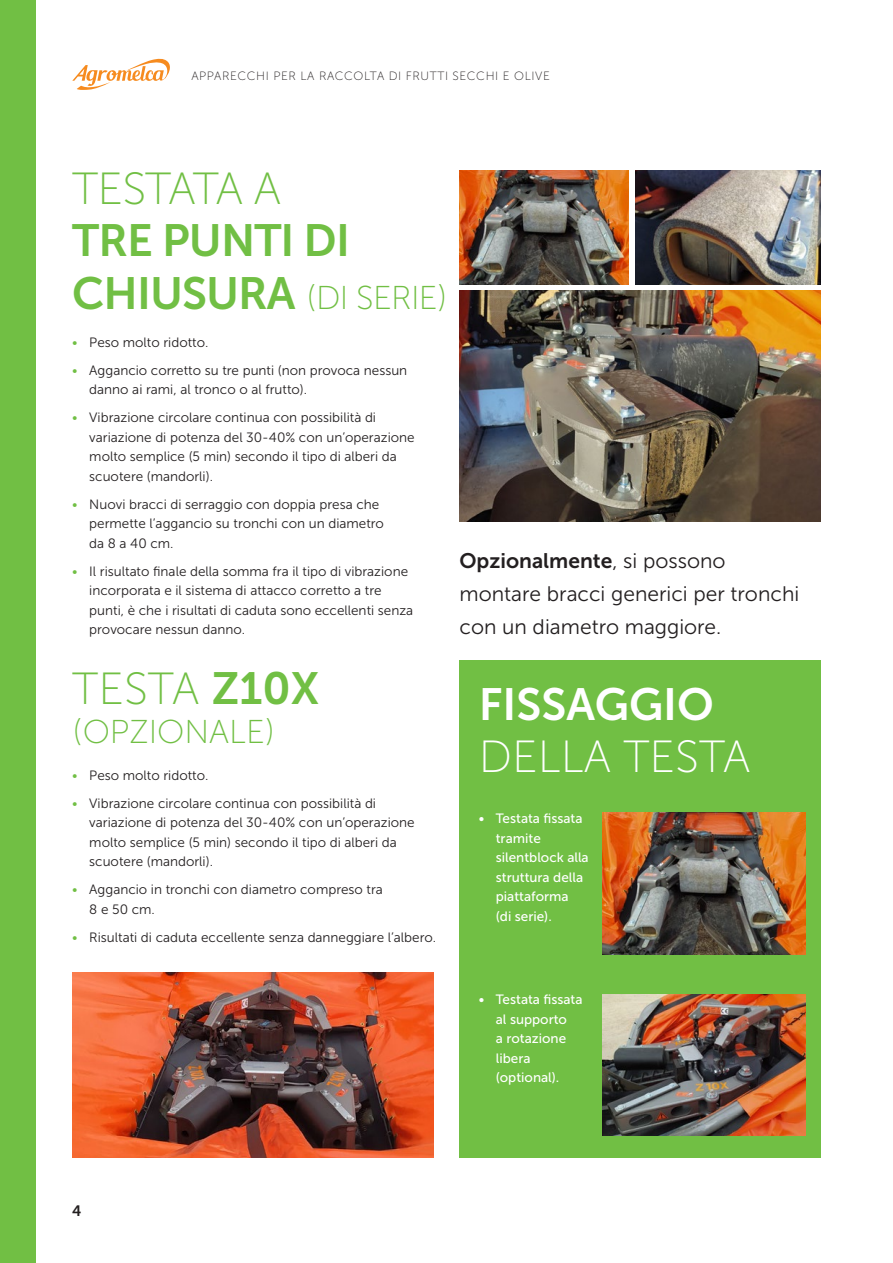
<style>
.page{position:relative;width:893px;height:1263px;background:#fff}
.page>*{position:absolute;margin:0;border:0;box-sizing:border-box;transform-origin:0 0}
.Titular{font:45px/52.5px "Museo Sans 100";color:#fff}
.Titular-2{font:45px/52.5px "Museo Sans 700";letter-spacing:-.02em;color:#71bf44}
.Titular-3{font:45px "Museo Sans 100";color:#71bf44}
.Titular-4{font:33px "Museo Sans 100";color:#71bf44}
.Destacado{font:21px/33px "Museo Sans 300";color:#231f20}
.t1{font:15px "Museo Sans 700";color:#231f20}
.Texto{font:13.5px/19.5px "Museo Sans 300";color:#231f20}
.Texto-2{font:13.5px/19.5px "Museo Sans 500";color:#fff}
.t2{font:12px "Museo Sans 100";letter-spacing:.05em;color:#231f20}
.s1{font-family:"Museo Sans 100"}
.s2{font-family:"Museo Sans 700";font-size:45px}
.s3{color:#71bf44}
.s4{font-family:"Museo Sans 700"}
</style>
<div class="page">
<div style="left:459px;top:660px;width:362px;height:497px;background:#71bf44"></div>
<img style="left:459px;top:170px;width:170px;height:115px">
<img style="left:635px;top:170px;width:186px;height:115px">
<img style="left:72px;top:972px;width:361px;height:185px">
<img style="left:459px;top:290px;width:362px;height:232px">
<img style="left:603px;top:994px;width:202px;height:141px">
<img style="left:603px;top:813px;width:202px;height:141px">
<svg style="left:72px;top:58px;width:98px;height:32px"></svg>
<div style="left:0;top:0;width:36px;height:1263px;background:#71bf44"></div>
<p class="t2" style="left:191px;top:70px;width:360px">APPARECCHI PER LA RACCOLTA DI FRUTTI SECCHI E OLIVE</p>
<p class="Titular-2" style="left:72px;top:162px;width:279px"><span class="s1">TESTATA A<br></span>TRE PUNTI DI</p>
<p class="Titular-4" style="left:72px;top:280px;width:377px"><span class="s2">CHIUSURA</span> (DI SERIE)</p>
<p class="Texto" style="left:72px;top:333px;width:138px"><span class="s3">•</span> Peso molto ridotto.</p>
<p class="Texto" style="left:89px;top:361px;width:319px;text-indent:-17px"><span class="s3">•</span> Aggancio corretto su tre punti (non provoca nessun danno ai rami, al tronco o al frutto).</p>
<p class="Texto" style="left:89px;top:408px;width:327px;text-indent:-17px"><span class="s3">•</span> Vibrazione circolare continua con possibilità di variazione di potenza del 30-40% con un’operazione molto semplice (5 min) secondo il tipo di alberi da scuotere (mandorli).</p>
<p class="Texto" style="left:89px;top:495px;width:296px;text-indent:-17px"><span class="s3">•</span> Nuovi bracci di serraggio con doppia presa che permette l’aggancio su tronchi con un diametro da 8 a 40 cm.</p>
<p class="Texto" style="left:89px;top:562px;width:325px;text-indent:-17px"><span class="s3">•</span> Il risultato finale della somma fra il tipo di vibrazione incorporata e il sistema di attacco corretto a tre punti, è che i risultati di caduta sono eccellenti senza provocare nessun danno.</p>
<p class="Titular-3" style="left:72px;top:664px;width:248px">TESTA <span class="s4">Z10X</span></p>
<p class="Titular-4" style="left:72px;top:714px;width:205px">(OPZIONALE)</p>
<p class="Texto" style="left:72px;top:765px;width:138px"><span class="s3">•</span> Peso molto ridotto.</p>
<p class="Texto" style="left:89px;top:793px;width:327px;text-indent:-17px"><span class="s3">•</span> Vibrazione circolare continua con possibilità di variazione di potenza del 30-40% con un’operazione molto semplice (5 min) secondo il tipo di alberi da scuotere (mandorli).</p>
<p class="Texto" style="left:89px;top:880px;width:295px;text-indent:-17px"><span class="s3">•</span> Aggancio in tronchi con diametro compreso tra<br>8 e 50 cm.</p>
<p class="Texto" style="left:72px;top:927px;width:365px"><span class="s3">•</span> Risultati di caduta eccellente senza danneggiare l’albero.</p>
<p class="Destacado" style="left:459px;top:545px;width:341px"><span class="s4">Opzionalmente</span>, si possono montare bracci generici per tronchi con un diametro maggiore.</p>
<p class="Titular" style="left:479px;top:678px;width:273px"><span class="s4">FISSAGGIO<br></span>DELLA TESTA</p>
<p class="Texto-2" style="left:496px;top:809px;width:94px;text-indent:-17px">• Testata fissata tramite silentblock alla struttura della piattaforma<br>(di serie).</p>
<p class="Texto-2" style="left:496px;top:990px;width:88px;text-indent:-17px">• Testata fissata al supporto<br>a rotazione libera (optional).</p>
<p class="t1" style="left:72px;top:1203px;width:11px">4</p>
</div>
